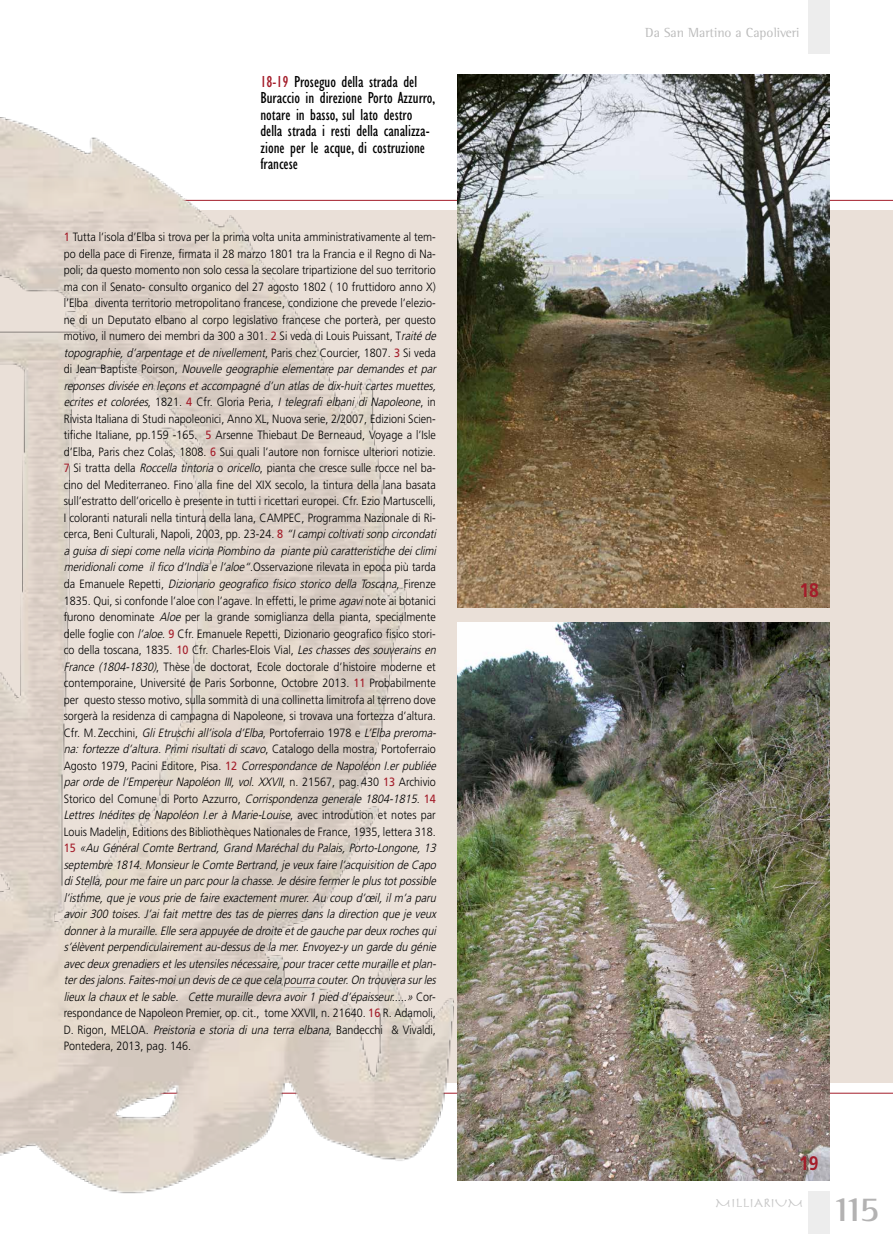
<style>
.page{position:relative;width:893px;height:1234px;background:#fff}
.page>*{position:absolute;margin:0;border:0;box-sizing:border-box;transform-origin:0 0}
.t1{font:700 36px "Rotis Semi Serif";color:#b3b2b2}
.t2{font:700 19.5px "Frutiger";color:#a41d2a;scale:.9 1}
.t3{font:condensed 16.5px/16.5px "Gill Sans";color:#000}
.t4{font:13.5px "Rotis Semi Serif";color:#bcbcbc}
.t5{font:13.5px "Herculanum";color:#c6c6c6}
.t6{font:300 12px/16.5px "Frutiger LT Std";color:#000;scale:.9 1}
.s1{color:#a41d2a}
.s2{font-family:"Frutiger";font-weight:400;color:#a41d2a}
.s3{font-style:italic}
</style>
<div class="page">
<div style="left:808px;top:0;width:21px;height:53px;background:#ededed"></div>
<div style="left:808px;top:1191px;width:21px;height:42px;background:#ededed"></div>
<div style="left:0;top:210px;width:893px;height:872px;background:#eae0d8"></div>
<hr style="left:0;top:200px;width:893px;height:1px;background:#a41d2a">
<hr style="left:0;top:1092px;width:893px;height:1px;background:#a41d2a">
<img style="left:1px;top:117px;width:526px;height:1077px">
<img style="left:0;top:0;width:1px;height:1233px">
<img style="left:457px;top:622px;width:372px;height:558px">
<img style="left:457px;top:74px;width:372px;height:533px">
<h3 class="t3" style="left:260px;top:73px;width:177px"><span class="s1">18-19</span> Proseguo della strada del<br>Buraccio in direzione Porto Azzurro, notare in basso, sul lato destro della strada i resti della canalizza&shy;zione per le acque, di costruzione francese</h3>
<p class="t6" style="left:64px;top:229px;width:418px"><span class="s2">1</span> Tutta l’isola d’Elba si trova per la prima volta unita amministrativamente al tem&shy;po della pace di Firenze, firmata il 28 marzo 1801 tra la Francia e il Regno di Na&shy;poli; da questo momento non solo cessa la secolare tripartizione del suo territorio ma con il Senato- consulto organico del 27 agosto 1802 ( 10 fruttidoro anno X) l’Elba diventa territorio metropolitano francese, condizione che prevede l’elezio&shy;ne di un Deputato elbano al corpo legislativo francese che porterà, per questo motivo, il numero dei membri da 300 a 301. <span class="s2">2</span> Si veda di Louis Puissant, T<span class="s3">raitéde topographie,d’arpentageetdenivellement</span>, P a r i s c h e z C o u r c i e r, 1 8 0 7 . <span class="s2">3</span> S i v e d a d i J e a n B a p t i s t e P o i r s o n , <span class="s3">Nouvelle geographie elementare par demandes et par reponsesdiviséeen leçonsetaccompagnéd’un atlasdedix-huitcartesmuettes, ecrites et colorées</span>, 1 8 2 1 . <span class="s2">4</span> C f r . G l o r i a P e r i a , <span class="s3">I telegrafi elbani di Napoleone</span>, i n Rivista Italiana di Studi napoleonici, Anno XL, Nuova serie, 2/2007, Edizioni Scien&shy;tifiche Italiane, pp.159 -165. <span class="s2">5</span> Arsenne Thiebaut De Berneaud, Voyage a l’Isle d’Elba, Paris chez Colas, 1808. <span class="s2">6</span> Sui quali l’autore non fornisce ulteriori notizie.<br><span class="s2">7</span> Si tratta della <span class="s3">Roccella tintoria</span> o <span class="s3">oricello</span>, pianta che cresce sulle rocce nel ba&shy;cino del Mediterraneo. Fino alla fine del XIX secolo, la tintura della lana basata sull’estratto dell’oricello è presente in tutti i ricettari europei. Cfr. Ezio Martuscelli, I coloranti naturali nella tintura della lana, CAMPEC, Programma Nazionale di Ri&shy;cerca, Beni Culturali, Napoli, 2003, pp. 23-24. <span class="s2">8</span> <span class="s3">“Icampicoltivatisono circondati aguisadisiepicomenellavicinaPiombino da piantepiù caratteristichedeiclimi meridionalicome ilfico d’Indiael’aloe“</span>.Osservazione rilevata in epoca più tarda d a E m a n u e l e R e p e t t i , <span class="s3">Dizionario geografico fisico storico della Toscana</span>, F i r e n z e 1835. Qui, si confonde l’aloe con l’agave. In effetti, le prime <span class="s3">agavi</span>note ai botanici furono denominate <span class="s3">Aloe</span> per la grande somiglianza della pianta, specialmente delle foglie con <span class="s3">l’aloe</span>. <span class="s2">9</span> Cfr. Emanuele Repetti, Dizionario geografico fisico stori&shy;co della toscana, 1835. <span class="s2">10</span> Cfr. Charles-Elois Vial, <span class="s3">Les chasses des souverains en France (1804-1830)</span>, Thèse de doctorat, Ecole doctorale d’histoire moderne et contemporaine, Université de Paris Sorbonne, Octobre 2013. <span class="s2">11</span> Probabilmente per questo stesso motivo, sulla sommità di una collinetta limitrofa al terreno dove sorgerà la residenza di campagna di Napoleone, si trovava una fortezza d’altura.<br>C f r. M . Z e c c h i n i , <span class="s3">GliEtruschiall’isolad’Elba</span>, P o rt o f e r r a i o 1 9 7 8 e <span class="s3">L’Elbapreroma&shy;na:fortezzed’altura.Primirisultatidiscavo</span>, C a ta l o g o d e l l a m o st ra , P o rtofe r ra i o A g o st o 1 9 7 9 , P a c i n i E d i t o re , P i s a . <span class="s2">1 2</span> <span class="s3">Correspondance de Napoléon I.er publiée par orde de l’Empereur Napoléon III, vol. XXVII</span>, n . 2 1 5 6 7 , p a g . 4 3 0 <span class="s2">1 3</span> A r c h i v i o Sto r i co d e l C o m u n e d i Po rto Azz u r ro , <span class="s3">Corrispondenza generale 1804-1815</span>. <span class="s2">1 4<br></span><span class="s3">Lettres Inédites de Napoléon I.er à Marie-Louise</span>, a v e c i n t r o d u t i o n e t n o t e s p a r Louis Madelin, Editions des Bibliothèques Nationales de France, 1935, lettera 318.<br><span class="s2">1 5</span> <span class="s3">«Au Général Comte Bertrand, Grand Maréchal du Palais, Porto-Longone, 13 septembre1814.MonsieurleComteBertrand,jeveuxfairel’acquisition deCapo diStella,pourmefaireun parcpourlachasse.Jedésirefermerleplustotpossible l’isthme,quejevouspriedefaireexactementmurer.Au coup d’œil,ilm’aparu avoir 300 toises. J’ai fait mettre des tas de pierres dans la direction que je veux donneràlamuraille.Elleseraappuyéededroiteetdegauchepardeuxrochesqui s’élèventperpendiculairementau-dessusdelamer.Envoyez-yun gardedu génie avecdeuxgrenadiersetlesutensilesnécessaire,pourtracercettemurailleetplan&shy;terdesjalons.Faites-moiun devisdecequecelapourracouter.On trouverasurles lieuxlachauxetlesable. Cettemurailledevraavoir1 pied d’épaisseur.....»</span> C o r - respondance de Napoleon Premier, op. cit., tome XXVII, n. 21640. <span class="s2">16</span> R. Adamoli, D . R i g o n , M E L O A . <span class="s3">Preistoria e storia di una terra elbana</span>, B a n d e c c h i &amp; V i va l d i , Pontedera, 2013, pag. 146.</p>
<p class="t4" style="left:645px;top:25px;width:156px">Da San Martino a Capoliveri</p>
<h2 class="t2" style="left:799px;top:578px;width:23px">18</h2>
<h2 class="t2" style="left:799px;top:1151px;width:23px">19</h2>
<p class="t5" style="left:715px;top:1196px;width:89px">MILLIARIUM</p>
<h1 class="t1" style="left:831px;top:1186px;width:50px">115</h1>
</div>
